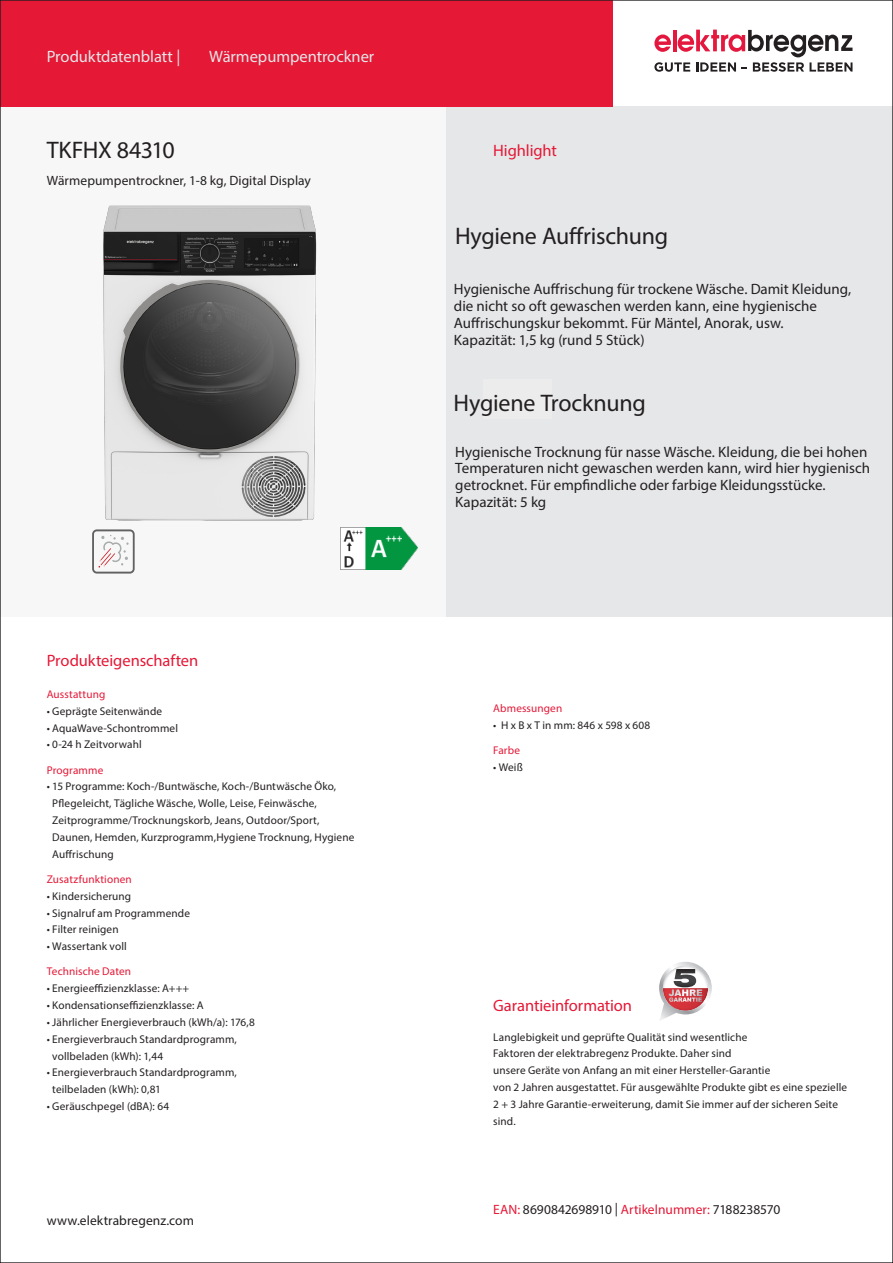
<style>
.page{position:relative;width:893px;height:1263px;background:#fff}
.page>*{position:absolute;margin:0;border:0;box-sizing:border-box;transform-origin:0 0}
.Produktname_Highlight_16pt{font:24px "Myriad Pro";letter-spacing:-.01em;color:#231f20}
.Highlight_Details_11pt_terracotta_semibo{font:16.5px "Myriad Pro";letter-spacing:-.005em;color:#e51836}
.Header_11pt_Light{font:16.5px "Myriad Pro";letter-spacing:-.005em;color:#e6e7e9}
.Copy_7_5pt_ob_Regular{font:15px "Myriad Pro";color:#231f20}
.EAn-SAP-Nummer_9pt{font:13.5px "Myriad Pro";color:#231f20}
.Produktbeschreibung_9pt_Light{font:13.5px "Myriad Pro";letter-spacing:.005em;color:#231f20}
.Bullets_7_5pt_ob_Regular{font:11.25px/16.8px "Myriad Pro";letter-spacing:.01em;color:#231f20}
.Bullets_7_5pt_terracotta_Semibold{font:11.25px "Myriad Pro";letter-spacing:.01em;color:#e51836}
.s1{color:#e51836}
</style>
<div class="page">
<div style="left:0;top:106px;width:893px;height:511px;background:#f7f7f8"></div>
<div style="left:446px;top:106px;width:447px;height:511px;background:#e6e7e9"></div>
<div style="left:0;top:0;width:612px;height:106px;background:#e51836"></div>
<svg style="left:654px;top:30px;width:198px;height:42px"></svg>
<img style="left:103px;top:205px;width:214px;height:316px">
<img style="left:340px;top:527px;width:77px;height:42px">
<svg style="left:659px;top:962px;width:53px;height:58px"></svg>
<svg style="left:92px;top:529px;width:43px;height:44px"></svg>
<h2 class="Header_11pt_Light" style="left:47px;top:47px;width:135px">Produktdatenblatt |</h2>
<p class="Header_11pt_Light" style="left:209px;top:47px;width:167px">Wärmepumpentrockner</p>
<p class="Produktname_Highlight_16pt" style="left:47px;top:135px;width:130px">TKFHX 84310</p>
<p class="Produktbeschreibung_9pt_Light" style="left:47px;top:172px;width:266px">Wärmepumpentrockner, 1-8 kg, Digital Display</p>
<p class="Highlight_Details_11pt_terracotta_semibo" style="left:47px;top:651px;width:153px">Produkteigenschaften</p>
<p class="Bullets_7_5pt_terracotta_Semibold" style="left:47px;top:687px;width:60px">Ausstattung</p>
<p class="Bullets_7_5pt_ob_Regular" style="left:47px;top:702px;width:117px">• Geprägte Seitenwände</p>
<p class="Bullets_7_5pt_ob_Regular" style="left:47px;top:719px;width:133px">• AquaWave-Schontrommel</p>
<p class="Bullets_7_5pt_ob_Regular" style="left:47px;top:736px;width:96px">• 0-24 h Zeitvorwahl</p>
<p class="Bullets_7_5pt_terracotta_Semibold" style="left:47px;top:763px;width:58px">Programme</p>
<p class="Bullets_7_5pt_ob_Regular" style="left:52px;top:778px;width:304px;text-indent:-6px">• 15 Programme: Koch-/Buntwäsche, Koch-/Buntwäsche Öko, Pflegeleicht, Tägliche Wäsche, Wolle, Leise, Feinwäsche, Zeitprogramme/Trocknungskorb, Jeans, Outdoor/Sport, Daunen, Hemden, Kurzprogramm,Hygiene Trocknung, Hygiene Auffrischung</p>
<p class="Bullets_7_5pt_terracotta_Semibold" style="left:47px;top:872px;width:87px">Zusatzfunktionen</p>
<p class="Bullets_7_5pt_ob_Regular" style="left:47px;top:887px;width:86px">• Kindersicherung</p>
<p class="Bullets_7_5pt_ob_Regular" style="left:47px;top:904px;width:145px">• Signalruf am Programmende</p>
<p class="Bullets_7_5pt_ob_Regular" style="left:47px;top:921px;width:73px">• Filter reinigen</p>
<p class="Bullets_7_5pt_ob_Regular" style="left:47px;top:938px;width:82px">• Wassertank voll</p>
<p class="Bullets_7_5pt_terracotta_Semibold" style="left:47px;top:965px;width:86px">Technische Daten</p>
<p class="Bullets_7_5pt_ob_Regular" style="left:47px;top:980px;width:144px">• Energieeffizienzklasse: A+++</p>
<p class="Bullets_7_5pt_ob_Regular" style="left:47px;top:997px;width:158px">• Kondensationseffizienzklasse: A</p>
<p class="Bullets_7_5pt_ob_Regular" style="left:47px;top:1013px;width:210px">• Jährlicher Energieverbrauch (kWh/a): 176,8</p>
<p class="Bullets_7_5pt_ob_Regular" style="left:52px;top:1030px;width:186px;text-indent:-6px">• Energieverbrauch Standardprogramm, vollbeladen (kWh): 1,44</p>
<p class="Bullets_7_5pt_ob_Regular" style="left:52px;top:1064px;width:186px;text-indent:-6px">• Energieverbrauch Standardprogramm, teilbeladen (kWh): 0,81</p>
<p class="Bullets_7_5pt_ob_Regular" style="left:47px;top:1097px;width:124px">• Geräuschpegel (dBA): 64</p>
<p class="EAn-SAP-Nummer_9pt" style="left:47px;top:1212px;width:149px">www.elektrabregenz.com</p>
<p class="Highlight_Details_11pt_terracotta_semibo" style="left:493px;top:141px;width:65px">Highlight</p>
<p class="Produktname_Highlight_16pt" style="left:455px;top:221px;width:215px">Hygiene Auffrischung</p>
<p class="Copy_7_5pt_ob_Regular" style="left:454px;top:280px;width:399px">Hygienische Auffrischung für trockene Wäsche. Damit Kleidung,</p>
<p class="Copy_7_5pt_ob_Regular" style="left:454px;top:297px;width:365px">die nicht so oft gewaschen werden kann, eine hygienische</p>
<p class="Copy_7_5pt_ob_Regular" style="left:454px;top:314px;width:331px">Auffrischungskur bekommt. Für Mäntel, Anorak, usw.</p>
<p class="Copy_7_5pt_ob_Regular" style="left:454px;top:330px;width:192px">Kapazität: 1,5 kg (rund 5 Stück)</p>
<p class="Produktname_Highlight_16pt" style="left:454px;top:388px;width:194px">Hygiene Trocknung</p>
<p class="Copy_7_5pt_ob_Regular" style="left:455px;top:442px;width:414px">Hygienische Trocknung für nasse Wäsche. Kleidung, die bei hohen</p>
<p class="Copy_7_5pt_ob_Regular" style="left:455px;top:459px;width:416px">Temperaturen nicht gewaschen werden kann, wird hier hygienisch</p>
<p class="Copy_7_5pt_ob_Regular" style="left:455px;top:476px;width:372px">getrocknet. Für empfindliche oder farbige Kleidungsstücke.</p>
<p class="Copy_7_5pt_ob_Regular" style="left:455px;top:493px;width:93px">Kapazität: 5 kg</p>
<p class="Bullets_7_5pt_terracotta_Semibold" style="left:493px;top:702px;width:70px">Abmessungen</p>
<p class="Bullets_7_5pt_ob_Regular" style="left:493px;top:717px;width:159px">• H x B x T in mm: 846 x 598 x 608</p>
<p class="Bullets_7_5pt_terracotta_Semibold" style="left:493px;top:744px;width:28px">Farbe</p>
<p class="Bullets_7_5pt_ob_Regular" style="left:493px;top:759px;width:31px">• Weiß</p>
<p class="Highlight_Details_11pt_terracotta_semibo" style="left:493px;top:995px;width:140px">Garantieinformation</p>
<p class="Bullets_7_5pt_ob_Regular" style="left:493px;top:1028px;width:355px">Langlebigkeit und geprüfte Qualität sind wesentliche<br>Faktoren der elektrabregenz Produkte. Daher sind<br>unsere Geräte von Anfang an mit einer Hersteller-Garantie<br>von 2 Jahren ausgestattet. Für ausgewählte Produkte gibt es eine spezielle 2 + 3 Jahre Garantie-erweiterung, damit Sie immer auf der sicheren Seite sind.</p>
<p class="EAn-SAP-Nummer_9pt" style="left:493px;top:1201px;width:289px"><span class="s1">EAN:</span> 8690842698910 | <span class="s1">Artikelnummer:</span> 7188238570</p>
</div>
